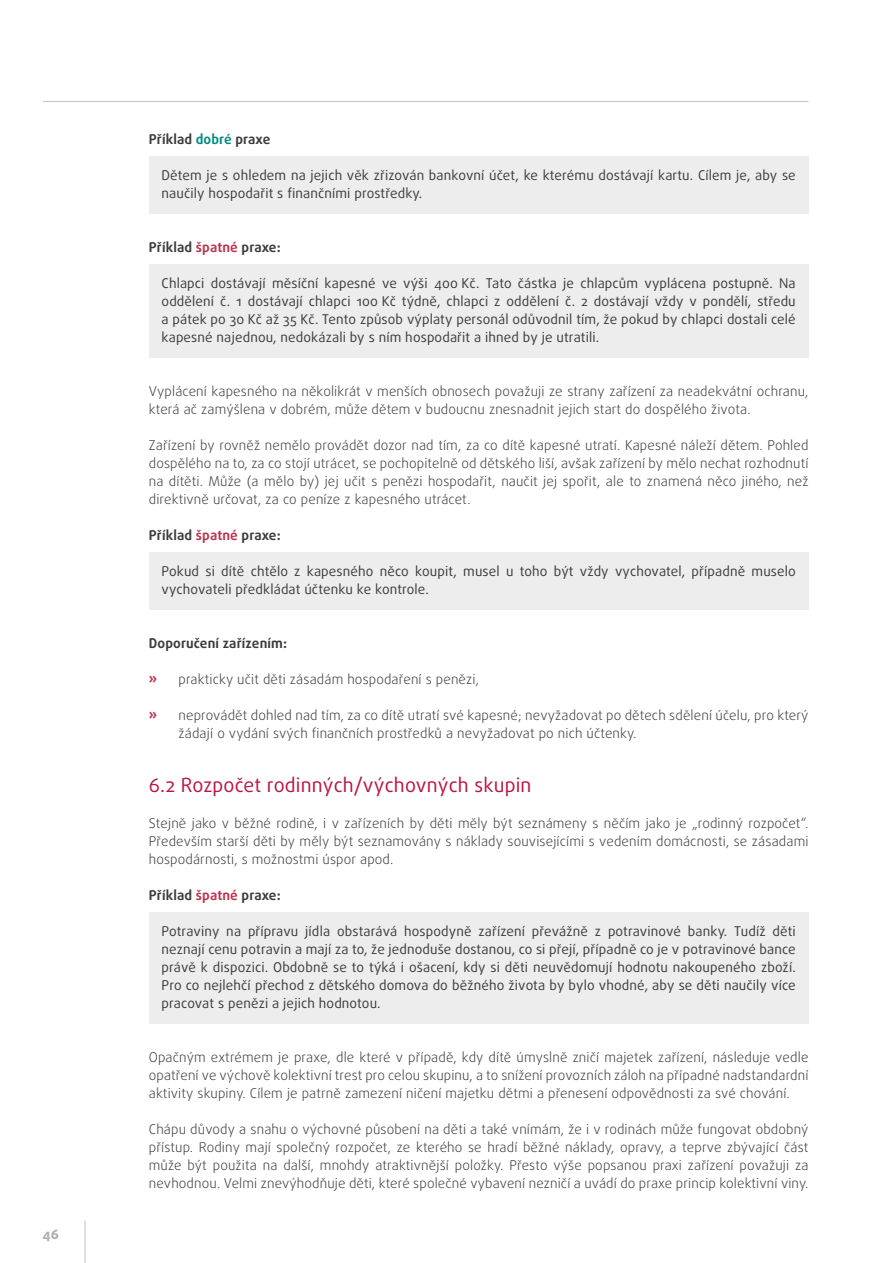
<style>
.page{position:relative;width:893px;height:1263px;background:#fff}
.page>*{position:absolute;margin:0;border:0;box-sizing:border-box;transform-origin:0 0}
.Nadpis-H3{font:19.5px "Daxline Pro";letter-spacing:.01em;color:#b81643}
.normal_text{font:300 13.5px/18px "Daxline Pro";letter-spacing:.01em;color:#3c3c3b;text-align:justify}
.box-spatny{font:13.5px/18px "Daxline Pro";letter-spacing:.01em;color:#3c3c3b;text-align:justify}
.box-dobry{font:13.5px/18px "Daxline Pro";letter-spacing:.01em;color:#3c3c3b}
.normal_text-2{font:13.5px "Daxline Pro Bold 2";letter-spacing:.01em;color:#3c3c3b}
.t1{font:13.5px "Daxline Pro Extra Bold 2";color:#b3b2b2}
.s1{color:#008d81}
.s2{font-family:"Daxline Pro";font-weight:700;color:#be344f}
</style>
<div class="page">
<hr style="left:84px;top:1220px;width:2px;height:43px;background:#c6c6c6">
<hr style="left:43px;top:101px;width:765px;height:1px;background:#c6c6c6">
<div style="left:149px;top:157px;width:659px;height:57px;background:#ededed"></div>
<div style="left:149px;top:265px;width:659px;height:93px;background:#ededed"></div>
<div style="left:149px;top:553px;width:659px;height:57px;background:#ededed"></div>
<div style="left:149px;top:913px;width:659px;height:111px;background:#ededed"></div>
<p class="t1" style="left:43px;top:1225px;width:18px">46</p>
<p class="normal_text-2" style="left:149px;top:130px;width:123px">Příklad <span class="s1">dobré</span> praxe</p>
<p class="box-dobry" style="left:162px;top:166px;width:636px">Dětem je s ohledem na jejich věk zřizován bankovní účet, ke kterému dostávají kartu. Cílem je, aby se naučily hospodařit s finančními prostředky.</p>
<p class="normal_text-2" style="left:149px;top:238px;width:133px">Příklad <span class="s2">špatné</span> praxe:</p>
<p class="box-spatny" style="left:162px;top:274px;width:636px">Chlapci dostávají měsíční kapesné ve výši 400 Kč. Tato částka je chlapcům vyplácena postupně. Na oddělení č. 1 dostávají chlapci 100 Kč týdně, chlapci z oddělení č. 2 dostávají vždy v pondělí, středu a pátek po 30 Kč až 35 Kč. Tento způsob výplaty personál odůvodnil tím, že pokud by chlapci dostali celé kapesné najednou, nedokázali by s ním hospodařit a ihned by je utratili.</p>
<p class="normal_text" style="left:149px;top:382px;width:661px">Vyplácení kapesného na několikrát v menších obnosech považuji ze strany zařízení za neadekvátní ochranu, která ač zamýšlena v dobrém, může dětem v budoucnu znesnadnit jejich start do dospělého života.</p>
<p class="normal_text" style="left:149px;top:436px;width:661px">Zařízení by rovněž nemělo provádět dozor nad tím, za co dítě kapesné utratí. Kapesné náleží dětem. Pohled dospělého na to, za co stojí utrácet, se pochopitelně od dětského liší, avšak zařízení by mělo nechat rozhodnutí na dítěti. Může (a mělo by) jej učit s penězi hospodařit, naučit jej spořit, ale to znamená něco jiného, než direktivně určovat, za co peníze z kapesného utrácet.</p>
<p class="normal_text-2" style="left:149px;top:526px;width:133px">Příklad <span class="s2">špatné</span> praxe:</p>
<p class="box-spatny" style="left:162px;top:562px;width:636px">Pokud si dítě chtělo z kapesného něco koupit, musel u toho být vždy vychovatel, případně muselo vychovateli předkládat účtenku ke kontrole.</p>
<p class="normal_text-2" style="left:149px;top:634px;width:140px">Doporučení zařízením:</p>
<p class="normal_text" style="left:178px;top:670px;width:302px">prakticky učit děti zásadám hospodaření s penězi,</p>
<p class="normal_text" style="left:178px;top:706px;width:631px">neprovádět dohled nad tím, za co dítě utratí své kapesné; nevyžadovat po dětech sdělení účelu, pro který žádají o vydání svých finančních prostředků a nevyžadovat po nich účtenky.</p>
<p class="Nadpis-H3" style="left:149px;top:772px;width:384px">6.2 Rozpočet rodinných/výchovných skupin</p>
<p class="normal_text" style="left:149px;top:814px;width:661px">Stejně jako v běžné rodině, i v zařízeních by děti měly být seznámeny s něčím jako je „rodinný rozpočet“.<br>Především starší děti by měly být seznamovány s náklady souvisejícími s vedením domácnosti, se zásadami hospodárnosti, s možnostmi úspor apod.</p>
<p class="normal_text-2" style="left:149px;top:886px;width:133px">Příklad <span class="s2">špatné</span> praxe:</p>
<p class="box-spatny" style="left:162px;top:922px;width:636px">Potraviny na přípravu jídla obstarává hospodyně zařízení převážně z potravinové banky. Tudíž děti neznají cenu potravin a mají za to, že jednoduše dostanou, co si přejí, případně co je v potravinové bance právě k dispozici. Obdobně se to týká i ošacení, kdy si děti neuvědomují hodnotu nakoupeného zboží.<br>Pro co nejlehčí přechod z dětského domova do běžného života by bylo vhodné, aby se děti naučily více pracovat s penězi a jejich hodnotou.</p>
<p class="normal_text" style="left:149px;top:1048px;width:661px">Opačným extrémem je praxe, dle které v případě, kdy dítě úmyslně zničí majetek zařízení, následuje vedle opatření ve výchově kolektivní trest pro celou skupinu, a to snížení provozních záloh na případné nadstandardní aktivity skupiny. Cílem je patrně zamezení ničení majetku dětmi a přenesení odpovědnosti za své chování.</p>
<p class="normal_text" style="left:149px;top:1120px;width:661px">Chápu důvody a snahu o výchovné působení na děti a také vnímám, že i v rodinách může fungovat obdobný přístup. Rodiny mají společný rozpočet, ze kterého se hradí běžné náklady, opravy, a teprve zbývající část může být použita na další, mnohdy atraktivnější položky. Přesto výše popsanou praxi zařízení považuji za nevhodnou. Velmi znevýhodňuje děti, které společné vybavení nezničí a uvádí do praxe princip kolektivní viny.</p>
</div>
